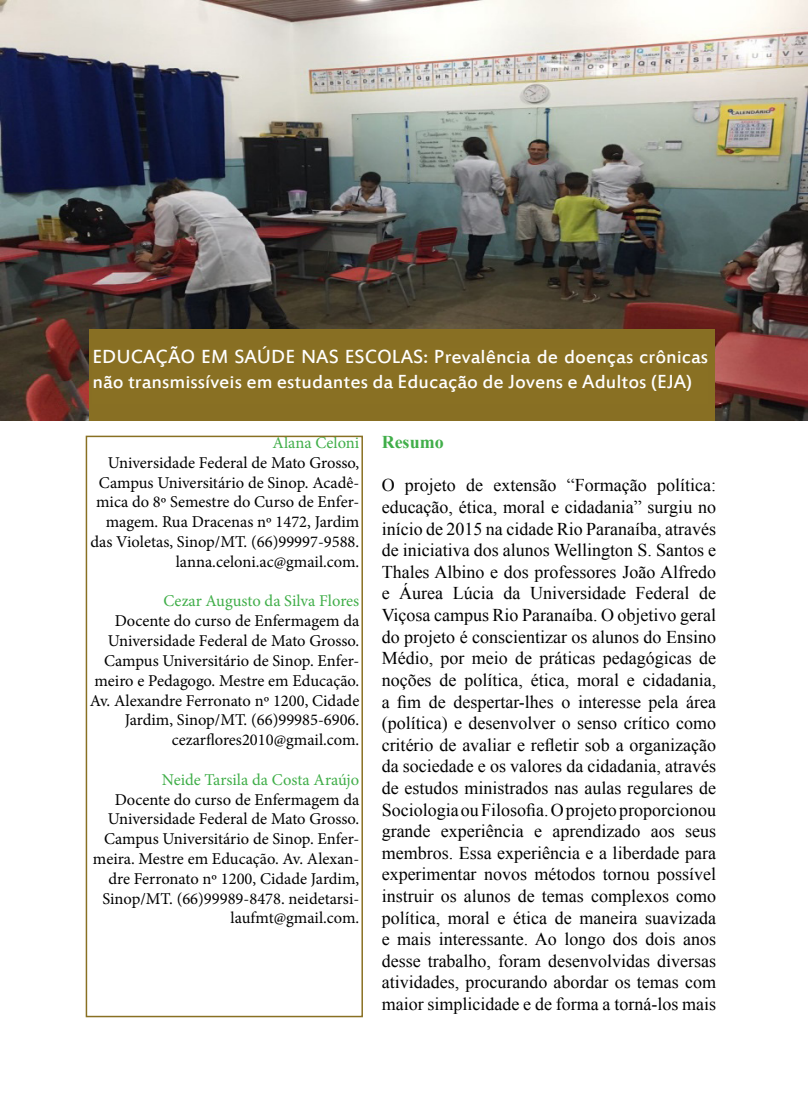
<style>
.page{position:relative;width:808px;height:1106px;background:#fff}
.page>*{position:absolute;margin:0;border:0;box-sizing:border-box;transform-origin:0 0}
.HEADING{font:21px/25.2px "Estrangelo Edessa";color:#fff}
.t1{font:18px/21.6px "Times New Roman";color:#000;text-align:justify}
.t2{font:700 18px "Times New Roman";color:#40ae49}
.t3{font:16.5px/19.8px "Minion Pro";color:#000;text-align:right}
.t4{font:16.5px "Minion Pro";color:#40ae49}
</style>
<div class="page">
<img style="left:0;top:0;width:808px;height:420px">
<div style="left:86px;top:435px;width:277px;height:582px;border:2px solid #897023"></div>
<div style="left:89px;top:329px;width:626px;height:91px;background:#886f23"></div>
<p class="HEADING" style="left:92px;top:345px;width:617px">EDUCAÇÃO EM SAÚDE NAS ESCOLAS: Prevalência de doenças crônicas não transmissíveis em estudantes da Educação de Jovens e Adultos (EJA)</p>
<p class="t4" style="left:273px;top:432px;width:88px">Alana Celoni</p>
<p class="t3" style="left:91px;top:453px;width:270px">Universidade Federal de Mato Grosso, Campus Universitário de Sinop. Acadê&shy;mica do 8º Semestre do Curso de Enfer&shy;magem. Rua Dracenas nº 1472, Jardim das Violetas, Sinop/MT. (66)99997-9588. lanna.celoni.ac@gmail.com.</p>
<p class="t4" style="left:163px;top:590px;width:197px">Cezar Augusto da Silva Flores</p>
<p class="t3" style="left:90px;top:611px;width:271px">Docente do curso de Enfermagem da Universidade Federal de Mato Grosso.<br>Campus Universitário de Sinop. Enfer&shy;meiro e Pedagogo. Mestre em Educação.<br>Av. Alexandre Ferronato nº 1200, Cidade Jardim, Sinop/MT. (66)99985-6906. cezarflores2010@gmail.com.</p>
<p class="t4" style="left:162px;top:768px;width:199px">Neide Tarsila da Costa Araújo</p>
<p class="t3" style="left:93px;top:789px;width:268px">Docente do curso de Enfermagem da Universidade Federal de Mato Grosso.<br>Campus Universitário de Sinop. Enfer&shy;meira. Mestre em Educação. Av. Alexan&shy;dre Ferronato nº 1200, Cidade Jardim, Sinop/MT. (66)99989-8478. neidetarsi&shy;laufmt@gmail.com.</p>
<p class="t2" style="left:382px;top:430px;width:63px">Resumo</p>
<p class="t1" style="left:382px;top:474px;width:336px">O projeto de extensão “Formação política: educação, ética, moral e cidadania” surgiu no início de 2015 na cidade Rio Paranaíba, através de iniciativa dos alunos Wellington S. Santos e Thales Albino e dos professores João Alfredo e Áurea Lúcia da Universidade Federal de Viçosa campus Rio Paranaíba. O objetivo geral do projeto é conscientizar os alunos do Ensino Médio, por meio de práticas pedagógicas de noções de política, ética, moral e cidadania, a fim de despertar-lhes o interesse pela área (política) e desenvolver o senso crítico como critério de avaliar e refletir sob a organização da sociedade e os valores da cidadania, através de estudos ministrados nas aulas regulares de Sociologia ou Filosofia. O projeto proporcionou grande experiência e aprendizado aos seus membros. Essa experiência e a liberdade para experimentar novos métodos tornou possível instruir os alunos de temas complexos como política, moral e ética de maneira suavizada e mais interessante. Ao longo dos dois anos desse trabalho, foram desenvolvidas diversas atividades, procurando abordar os temas com maior simplicidade e de forma a torná-los mais</p>
</div>
